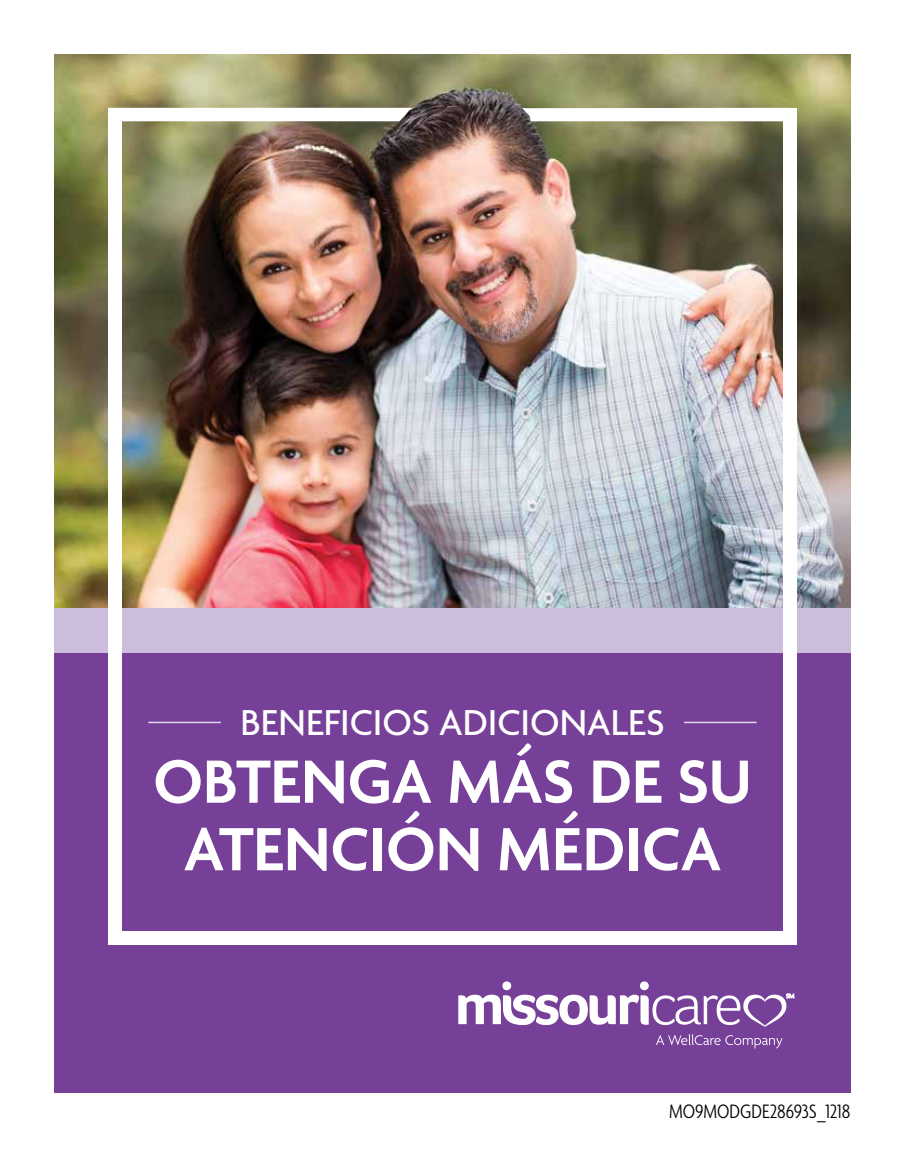
<style>
.page{position:relative;width:905px;height:1175px;background:#fff}
.page>*{position:absolute;margin:0;border:0;box-sizing:border-box;transform-origin:0 0}
.t1{font:600 66px/67.5px "Agenda";letter-spacing:-.005em;color:#fff;text-align:center}
.t2{font:500 39px "Agenda";letter-spacing:-.005em;color:#fff}
.t3{font:300 condensed 21px "Agenda";color:#000}
</style>
<div class="page">
<img style="left:54px;top:54px;width:796px;height:554px">
<div style="left:54px;top:608px;width:796px;height:45px;background:#ccbddd"></div>
<div style="left:54px;top:653px;width:796px;height:439px;background:#763f98"></div>
<hr style="left:148px;top:721px;width:73px;height:2px;background:#e0d9ec">
<hr style="left:684px;top:721px;width:72px;height:2px;background:#e0d9ec">
<div style="left:108px;top:108px;width:14px;height:836px;background:#fff"></div>
<div style="left:783px;top:108px;width:13px;height:836px;background:#fff"></div>
<svg style="left:458px;top:981px;width:336px;height:45px"></svg>
<svg style="left:656px;top:1034px;width:126px;height:14px"></svg>
<div style="left:120px;top:931px;width:669px;height:13px;background:#fff"></div>
<svg style="left:522px;top:108px;width:261px;height:13px"></svg>
<svg style="left:122px;top:108px;width:290px;height:13px"></svg>
<p class="t2" style="left:240px;top:699px;width:425px">BENEFICIOS ADICIONALES</p>
<h1 class="t1" style="left:153px;top:746px;width:600px">OBTENGA MÁS DE SU<br>ATENCIÓN MÉDICA</h1>
<p class="t3" style="left:669px;top:1099px;width:183px">MO9MODGDE28693S_1218</p>
</div>
